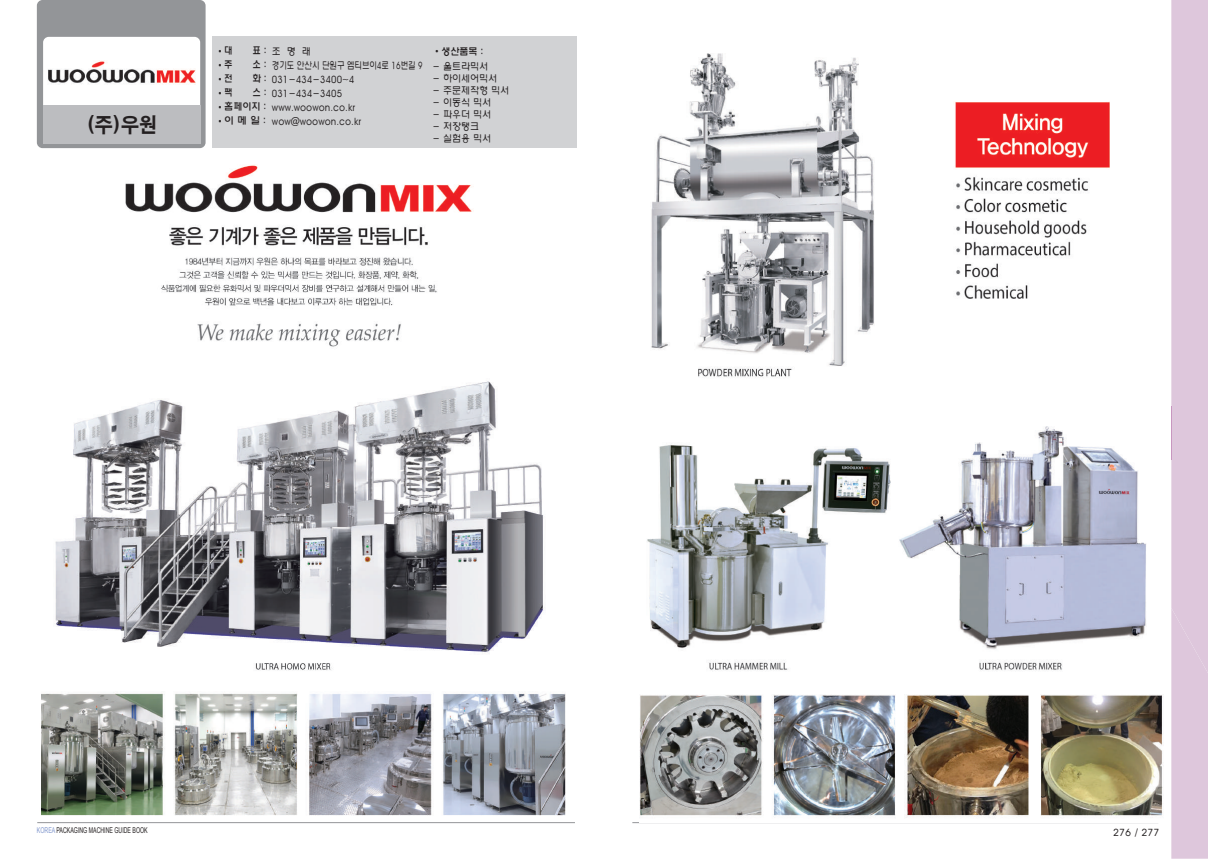
<style>
.page{position:relative;width:1208px;height:859px;background:#fff}
.page>*{position:absolute;margin:0;border:0;box-sizing:border-box;transform-origin:0 0}
.t1{font:20px "H2 gtr E";color:#231f20;scale:.9 1}
.t2{font:10px/14px "H2 wul L";color:#231f20;scale:.9 1}
.t3{font:500 10px "Adobe Myungjo Std";color:#231f20;scale:.85 1}
.t4{font:10px "H Ywul M";color:#231f20;scale:.85 1}
.t5{font:10px "H2 wul L";color:#231f20}
.t6{font:10px "H Ywul M";color:#231f20;scale:.9 1}
.t7{font:10px "H Ywul M";color:#231f20;scale:.91 1}
.t8{font:10px "H Ywul M";color:#231f20}
.t9{font:8px "Arial Narrow";color:#231f20;scale:.8 1}
.s1{font-family:"H Ywul M";font-weight:400}
.s2{font-family:"Adobe Myungjo Std";font-weight:500}
.s3{color:#8197cd}
</style>
<div class="page">
<div style="left:212px;top:37px;width:364px;height:111px;background:#d1d2d4"></div>
<div style="left:37px;top:0;width:169px;height:148px;background:#939598;border-radius:6px"></div>
<div style="left:43px;top:37px;width:157px;height:106px;background:#fff;border-radius:6px"></div>
<img style="left:48px;top:61px;width:148px;height:24px">
<div style="left:43px;top:105px;width:157px;height:38px;background:#bcbdc0"></div>
<hr style="left:632px;top:822px;width:526px;height:1px;background:#939598">
<img style="left:125px;top:165px;width:348px;height:182px">
<hr style="left:37px;top:822px;width:538px;height:1px;background:#939598">
<img style="left:651px;top:53px;width:223px;height:324px">
<img style="left:647px;top:426px;width:499px;height:244px">
<img style="left:41px;top:381px;width:525px;height:435px">
<img style="left:639px;top:694px;width:524px;height:124px">
<img style="left:955px;top:102px;width:155px;height:197px">
<div style="left:1171px;top:0;width:37px;height:859px;background:#dec7dc"></div>
<h1 class="t1" style="left:87px;top:115px;width:80px">(주)우원</h1>
<p class="t3" style="left:216px;top:46px;width:21px">•<span class="s1">대</span></p>
<p class="t4" style="left:252px;top:46px;width:18px">표 :</p>
<p class="t3" style="left:216px;top:60px;width:21px">•<span class="s1">주</span></p>
<p class="t4" style="left:252px;top:60px;width:18px">소 :</p>
<p class="t3" style="left:216px;top:74px;width:21px">•<span class="s1">전</span></p>
<p class="t4" style="left:252px;top:74px;width:18px">화 :</p>
<p class="t3" style="left:216px;top:88px;width:21px">•<span class="s1">팩</span></p>
<p class="t4" style="left:252px;top:88px;width:18px">스 :</p>
<p class="t7" style="left:216px;top:102px;width:57px"><span class="s2">•</span>홈페이지 :</p>
<p class="t8" style="left:216px;top:116px;width:51px"><span class="s2">•</span>이 메 일 :</p>
<p class="t2" style="left:272px;top:44px;width:169px">조 명 래<br>경기도 안산시 단원구 엠티브이4로 16번길 9<br>031-434-3400~4<br>031-434-3405 www.woowon.co.kr wow@woowon.co.kr</p>
<p class="t6" style="left:432px;top:46px;width:58px"><span class="s2">•</span>생산품목 :</p>
<p class="t2" style="left:432px;top:59px;width:63px">- 울트라믹서</p>
<p class="t2" style="left:432px;top:71px;width:73px">- 하이세어믹서</p>
<p class="t2" style="left:432px;top:83px;width:87px">- 주문제작형 믹서</p>
<p class="t2" style="left:432px;top:95px;width:67px">- 이동식 믹서</p>
<p class="t2" style="left:432px;top:107px;width:67px">- 파우더 믹서</p>
<p class="t2" style="left:432px;top:119px;width:53px">- 저장탱크</p>
<p class="t2" style="left:432px;top:131px;width:67px">- 실험용 믹서</p>
<p class="t9" style="left:37px;top:824px;width:140px"><span class="s3">KOREA</span> PACKAGING MACHINE GUIDE BOOK</p>
<p class="t5" style="left:1113px;top:827px;width:48px">276 / 277</p>
</div>
